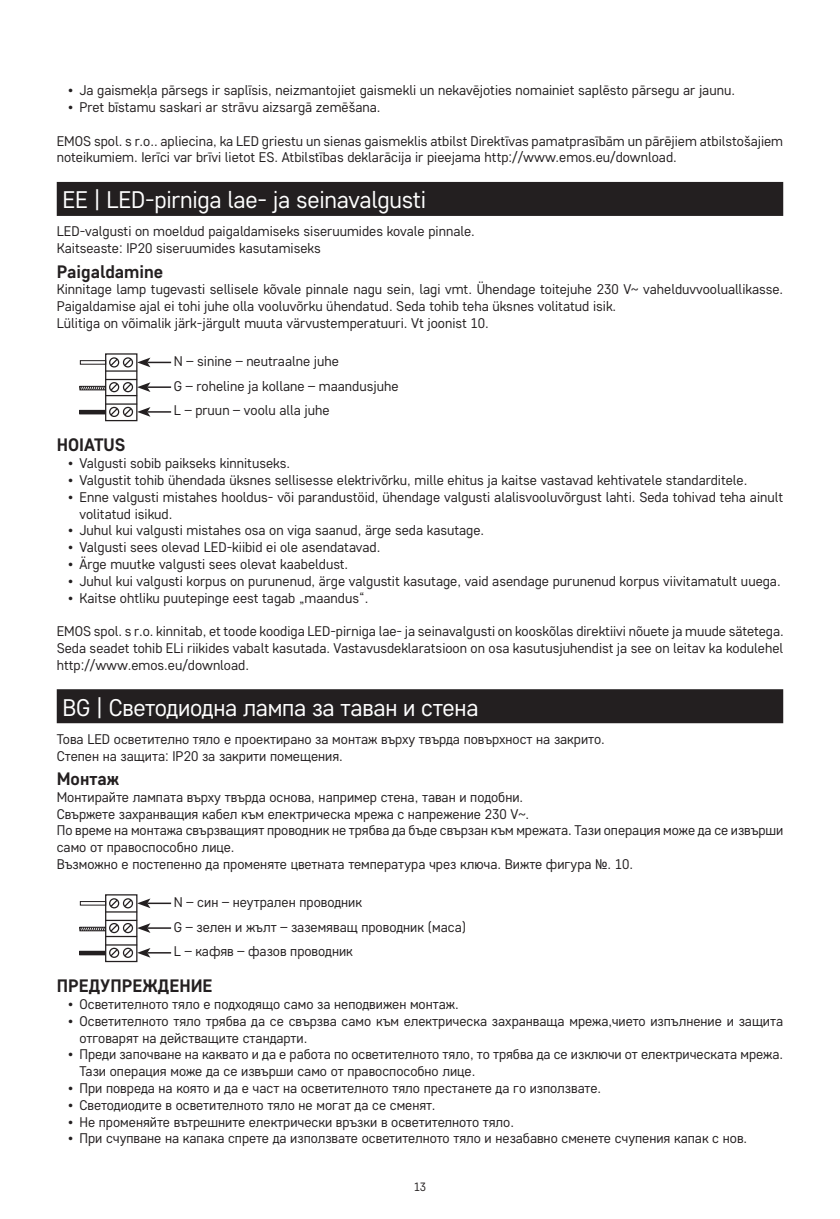
<style>
.page{position:relative;width:840px;height:1219px;background:#fff}
.page>*{position:absolute;margin:0;border:0;box-sizing:border-box;transform-origin:0 0}
.t1{font:24px "Core Sans D35";letter-spacing:-.01em;color:#fff}
.t2{font:700 18px "Core Sans D55";color:#231f20}
.t3{font:14px/16.8px "Core Sans D35";color:#231f20}
.t4{font:12px "Core Sans D35";color:#231f20}
</style>
<div class="page">
<div style="left:57px;top:182px;width:725px;height:34px;background:#231f20"></div>
<div style="left:57px;top:689px;width:725px;height:34px;background:#231f20"></div>
<div style="left:105px;top:353px;width:32px;height:68px;border:1px solid #231f20"></div>
<hr style="left:105px;top:370px;width:32px;height:2px;background:#231f20">
<hr style="left:105px;top:395px;width:32px;height:1px;background:#231f20">
<hr style="left:105px;top:379px;width:32px;height:1px;background:#231f20">
<hr style="left:105px;top:403px;width:32px;height:2px;background:#231f20">
<div style="left:109px;top:357px;width:10px;height:11px;border:1px solid #231f20;border-radius:50%"></div>
<div style="left:123px;top:357px;width:10px;height:11px;border:1px solid #231f20;border-radius:50%"></div>
<svg style="left:109px;top:357px;width:62px;height:10px"></svg>
<hr style="left:147px;top:386px;width:24px;height:2px;background:#231f20">
<hr style="left:147px;top:411px;width:24px;height:2px;background:#231f20">
<svg style="left:109px;top:407px;width:41px;height:10px"></svg>
<div style="left:80px;top:360px;width:26px;height:5px;border:1px solid #231f20"></div>
<div style="left:79px;top:410px;width:26px;height:4px;border:1px solid #231f20"></div>
<svg style="left:80px;top:382px;width:70px;height:10px"></svg>
<div style="left:79px;top:386px;width:27px;height:4px;border:1px solid #231f20"></div>
<div style="left:105px;top:894px;width:32px;height:68px;border:1px solid #231f20"></div>
<hr style="left:105px;top:911px;width:32px;height:2px;background:#231f20">
<hr style="left:105px;top:936px;width:32px;height:1px;background:#231f20">
<hr style="left:105px;top:920px;width:32px;height:1px;background:#231f20">
<hr style="left:105px;top:944px;width:32px;height:2px;background:#231f20">
<svg style="left:109px;top:898px;width:62px;height:10px"></svg>
<hr style="left:147px;top:927px;width:24px;height:2px;background:#231f20">
<svg style="left:109px;top:948px;width:62px;height:10px"></svg>
<div style="left:80px;top:901px;width:26px;height:5px;border:1px solid #231f20"></div>
<div style="left:79px;top:951px;width:26px;height:4px;border:1px solid #231f20"></div>
<svg style="left:80px;top:923px;width:70px;height:10px"></svg>
<div style="left:79px;top:927px;width:27px;height:4px;border:1px solid #231f20"></div>
<p class="t3" style="left:68px;top:82px;width:668px">• Ja gaismekļa pārsegs ir saplīsis, neizmantojiet gaismekli un nekavējoties nomainiet saplēsto pārsegu ar jaunu.</p>
<p class="t3" style="left:68px;top:98px;width:314px">• Pret bīstamu saskari ar strāvu aizsargā zemēšana.</p>
<p class="t3" style="left:57px;top:132px;width:727px">EMOS spol. s r.o.. apliecina, ka LED griestu un sienas gaismeklis atbilst Direktīvas pamatprasībām un pārējiem atbilstošajiem noteikumiem. Ierīci var brīvi lietot ES. Atbilstības deklarācija ir pieejama http://www.emos.eu/download.</p>
<h1 class="t1" style="left:62px;top:184px;width:365px">EE | LED-pirniga lae- ja seinavalgusti</h1>
<p class="t3" style="left:57px;top:223px;width:419px">LED-valgusti on moeldud paigaldamiseks siseruumides kovale pinnale.<br>Kaitseaste: IP20 siseruumides kasutamiseks</p>
<p class="t2" style="left:57px;top:260px;width:108px">Paigaldamine</p>
<p class="t3" style="left:57px;top:281px;width:727px">Kinnitage lamp tugevasti sellisele kõvale pinnale nagu sein, lagi vmt. Ühendage toitejuhe 230 V~ vahelduvvooluallikasse.<br>Paigaldamise ajal ei tohi juhe olla vooluvõrku ühendatud. Seda tohib teha üksnes volitatud isik.<br>Lülitiga on võimalik järk-järgult muuta värvustemperatuuri. Vt joonist 10.</p>
<p class="t3" style="left:174px;top:348px;width:226px;line-height:24.8px">N – sinine – neutraalne juhe<br>G – roheline ja kollane – maandusjuhe<br>L – pruun – voolu alla juhe</p>
<p class="t2" style="left:57px;top:433px;width:70px">HOIATUS</p>
<p class="t3" style="left:68px;top:454px;width:223px">• Valgusti sobib paikseks kinnituseks.</p>
<p class="t3" style="left:68px;top:471px;width:680px">• Valgustit tohib ühendada üksnes sellisesse elektrivõrku, mille ehitus ja kaitse vastavad kehtivatele standarditele.</p>
<p class="t3" style="left:79px;top:488px;width:705px;text-indent:-11px">• Enne valgusti mistahes hooldus- või parandustöid, ühendage valgusti alalisvooluvõrgust lahti. Seda tohivad teha ainult volitatud isikud.</p>
<p class="t3" style="left:68px;top:522px;width:417px">• Juhul kui valgusti mistahes osa on viga saanud, ärge seda kasutage.</p>
<p class="t3" style="left:68px;top:538px;width:313px">• Valgusti sees olevad LED-kiibid ei ole asendatavad.</p>
<p class="t3" style="left:68px;top:555px;width:281px">• Ärge muutke valgusti sees olevat kaabeldust.</p>
<p class="t3" style="left:68px;top:572px;width:713px">• Juhul kui valgusti korpus on purunenud, ärge valgustit kasutage, vaid asendage purunenud korpus viivitamatult uuega.</p>
<p class="t3" style="left:68px;top:589px;width:301px">• Kaitse ohtliku puutepinge eest tagab „maandus“.</p>
<p class="t3" style="left:57px;top:622px;width:728px;text-align:justify">EMOS spol. s r.o. kinnitab, et toode koodiga LED-pirniga lae- ja seinavalgusti on kooskõlas direktiivi nõuete ja muude sätetega.<br>Seda seadet tohib ELi riikides vabalt kasutada. Vastavusdeklaratsioon on osa kasutusjuhendist ja see on leitav ka kodulehel http://www.emos.eu/download.</p>
<h1 class="t1" style="left:62px;top:692px;width:417px">BG | Светодиодна лампа за таван и стена</h1>
<p class="t3" style="left:57px;top:730px;width:549px">Това LED осветително тяло е проектирано за монтаж върху твърда повърхност на закрито.<br>Степен на защита: IP20 за закрити помещения.</p>
<p class="t2" style="left:57px;top:767px;width:64px">Монтаж</p>
<p class="t3" style="left:57px;top:788px;width:727px">Монтирайте лампата върху твърда основа, например стена, таван и подобни.<br>Свържете захранващия кабел към електрическа мрежа с напрежение 230 V~.<br>По време на монтажа свързващият проводник не трябва да бъде свързан към мрежата. Тази операция може да се извърши само от правоспособно лице.<br>Възможно е постепенно да променяте цветната температура чрез ключа. Вижте фигура №. 10.</p>
<p class="t3" style="left:174px;top:889px;width:294px;line-height:24.8px">N – син – неутрален проводник<br>G – зелен и жълт – заземяващ проводник (маса)<br>L – кафяв – фазов проводник</p>
<p class="t2" style="left:57px;top:974px;width:157px">ПРЕДУПРЕЖДЕНИЕ</p>
<p class="t3" style="left:68px;top:995px;width:392px">• Осветителното тяло е подходящо само за неподвижен монтаж.</p>
<p class="t3" style="left:79px;top:1012px;width:704px;text-indent:-11px">• Осветителното тяло трябва да се свързва само към електрическа захранваща мрежа,чието изпълнение и защита отговарят на действащите стандарти.</p>
<p class="t3" style="left:79px;top:1046px;width:705px;text-indent:-11px">• Преди започване на каквато и да е работа по осветителното тяло, то трябва да се изключи от електрическата мрежа.<br>Тази операция може да се извърши само от правоспособно лице.</p>
<p class="t3" style="left:68px;top:1079px;width:534px">• При повреда на която и да е част на осветителното тяло престанете да го използвате.</p>
<p class="t3" style="left:68px;top:1096px;width:369px">• Светодиодите в осветителното тяло не могат да се сменят.</p>
<p class="t3" style="left:68px;top:1113px;width:447px">• Не променяйте вътрешните електрически връзки в осветителното тяло.</p>
<p class="t3" style="left:68px;top:1130px;width:680px">• При счупване на капака спрете да използвате осветителното тяло и незабавно сменете счупения капак с нов.</p>
<p class="t4" style="left:413px;top:1179px;width:14px">13</p>
</div>
